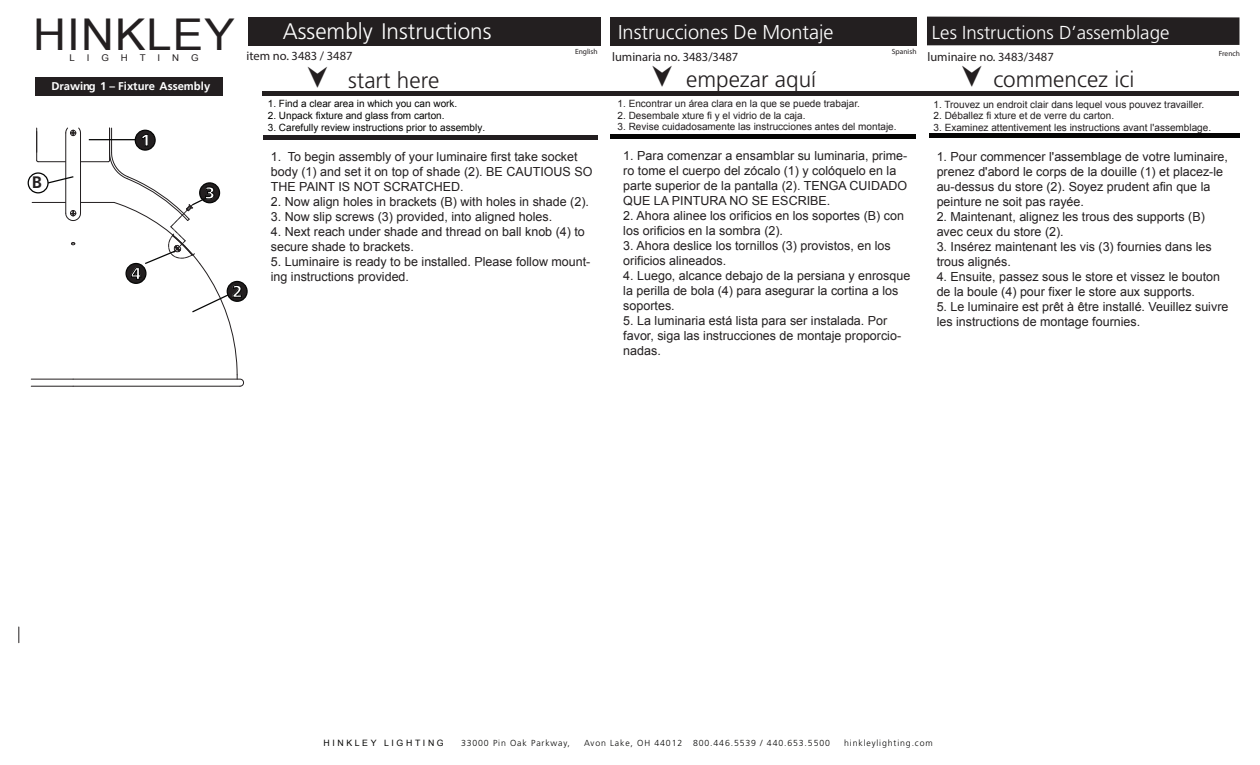
<style>
.page{position:relative;width:1260px;height:765px;background:#fff}
.page>*{position:absolute;margin:0;border:0;box-sizing:border-box;transform-origin:0 0}
.t1{font:43.88px "Arial";letter-spacing:.025em;color:#231f20;scale:1.04 1}
.t2{font:300 22.5px "Frutiger LT Std";color:#231f20}
.t3{font:300 22.5px "Frutiger LT Std";color:#fff}
.t4{font:300 20px "Frutiger LT Std";color:#fff}
.t5{font:300 18.75px "Frutiger LT Std";color:#fff}
.t6{font:900 16.62px "Frutiger LT Std";color:#fff}
.t7{font:700 16.62px "Frutiger LT Std";color:#231f20}
.t8{font:12.5px/15px "Arial";color:#231f20}
.t9{font:12.5px "Myriad Pro";color:#231f20}
.t10{font:700 11.25px "Frutiger LT Std";color:#fff}
.t11{font:10px "Arial";color:#231f20}
.t12{font:10px "Arial";color:#050504}
.t13{font:9.25px "Arial";color:#231f20;scale:1.04 1}
.t14{font:300 8.75px "Frutiger LT Std";letter-spacing:.1em;color:#080807}
.t15{font:8.75px "Arial";letter-spacing:.3em;color:#080807}
.t16{font:7.5px "Myriad Pro";color:#231f20}
</style>
<div class="page">
<div style="left:927px;top:17px;width:312px;height:28px;background:#231f20"></div>
<hr style="left:611px;top:134px;width:305px;height:4px;background:#050504">
<div style="left:929px;top:133px;width:310px;height:5px;background:#050504"></div>
<hr style="left:263px;top:135px;width:334px;height:4px;background:#221e20">
<div style="left:248px;top:17px;width:352px;height:29px;background:#231f20"></div>
<div style="left:611px;top:17px;width:306px;height:29px;background:#231f20"></div>
<div style="left:262px;top:91px;width:977px;height:5px;background:#231f20"></div>
<div style="left:35px;top:77px;width:187px;height:18px;background:#231f20"></div>
<svg style="left:19px;top:627px;width:1px;height:16px"></svg>
<hr style="left:32px;top:202px;width:33px;height:1px;background:#231f20">
<hr style="left:31px;top:386px;width:42px;height:1px;background:#231f20">
<hr style="left:31px;top:379px;width:42px;height:1px;background:#231f20">
<div style="left:28px;top:172px;width:21px;height:21px;border:1px solid #050605;border-radius:50%"></div>
<svg style="left:227px;top:281px;width:21px;height:21px"></svg>
<svg style="left:36px;top:127px;width:209px;height:260px"></svg>
<h1 class="t1" style="left:33px;top:5px;width:195px">HINKLEY</h1>
<p class="t13" style="left:70px;top:52px;width:7px">L</p>
<p class="t13" style="left:87px;top:52px;width:4px">I</p>
<p class="t13" style="left:101px;top:52px;width:9px">G</p>
<p class="t13" style="left:121px;top:52px;width:8px">H</p>
<p class="t13" style="left:140px;top:52px;width:7px">T</p>
<p class="t13" style="left:158px;top:52px;width:4px">I</p>
<p class="t13" style="left:172px;top:52px;width:8px">N</p>
<p class="t13" style="left:191px;top:52px;width:9px">G</p>
<p class="t10" style="left:51px;top:80px;width:160px">Drawing 1 – Fixture Assembly</p>
<h3 class="t6" style="left:140px;top:130px;width:12px">1</h3>
<h2 class="t3" style="left:283px;top:18px;width:210px">Assembly Instructions</h2>
<h3 class="t4" style="left:618px;top:20px;width:217px">Instrucciones De Montaje</h3>
<h3 class="t5" style="left:932px;top:22px;width:239px">Les Instructions D’assemblage</h3>
<p class="t16" style="left:575px;top:47px;width:24px">English</p>
<p class="t16" style="left:892px;top:47px;width:26px">Spanish</p>
<p class="t16" style="left:1219px;top:49px;width:23px">French</p>
<p class="t9" style="left:247px;top:48px;width:107px">item no. 3483 / 3487</p>
<p class="t9" style="left:612px;top:49px;width:128px">luminaria no. 3483/3487</p>
<p class="t9" style="left:927px;top:49px;width:128px">luminaire no. 3483/3487</p>
<h2 class="t2" style="left:348px;top:68px;width:93px">start here</h2>
<h2 class="t2" style="left:686px;top:66px;width:132px">empezar aquí</h2>
<h2 class="t2" style="left:993px;top:66px;width:143px">commencez ici</h2>
<p class="t12" style="left:268px;top:97px;width:191px">1. Find a clear area in which you can work.</p>
<p class="t12" style="left:268px;top:109px;width:178px">2. Unpack fixture and glass from carton.</p>
<p class="t12" style="left:268px;top:121px;width:219px">3. Carefully review instructions prior to assembly.</p>
<p class="t11" style="left:618px;top:97px;width:244px">1. Encontrar un área clara en la que se puede trabajar.</p>
<p class="t11" style="left:618px;top:109px;width:189px">2. Desembale xture fi y el vidrio de la caja.</p>
<p class="t11" style="left:618px;top:120px;width:281px">3. Revise cuidadosamente las instrucciones antes del montaje.</p>
<p class="t11" style="left:934px;top:98px;width:272px">1. Trouvez un endroit clair dans lequel vous pouvez travailler.</p>
<p class="t11" style="left:934px;top:109px;width:182px">2. Déballez fi xture et de verre du carton.</p>
<p class="t11" style="left:934px;top:120px;width:279px">3. Examinez attentivement les instructions avant l'assemblage.</p>
<h3 class="t7" style="left:32px;top:173px;width:12px">B</h3>
<h3 class="t6" style="left:131px;top:263px;width:12px">4</h3>
<h3 class="t6" style="left:205px;top:183px;width:12px">3</h3>
<h3 class="t6" style="left:232px;top:281px;width:12px">2</h3>
<p class="t8" style="left:271px;top:149px;width:323px">1. To begin assembly of your luminaire first take socket body (1) and set it on top of shade (2). BE CAUTIOUS SO<br>THE PAINT IS NOT SCRATCHED.</p>
<p class="t8" style="left:271px;top:194px;width:320px">2. Now align holes in brackets (B) with holes in shade (2).</p>
<p class="t8" style="left:271px;top:209px;width:283px">3. Now slip screws (3) provided, into aligned holes.</p>
<p class="t8" style="left:271px;top:224px;width:316px">4. Next reach under shade and thread on ball knob (4) to secure shade to brackets.</p>
<p class="t8" style="left:271px;top:254px;width:321px">5. Luminaire is ready to be installed. Please follow mount&shy;ing instructions provided.</p>
<p class="t8" style="left:623px;top:148px;width:286px">1. Para comenzar a ensamblar su luminaria, prime&shy;ro tome el cuerpo del zócalo (1) y colóquelo en la parte superior de la pantalla (2). TENGA CUIDADO QUE LA PINTURA NO SE ESCRIBE.</p>
<p class="t8" style="left:623px;top:208px;width:282px">2. Ahora alinee los orificios en los soportes (B) con los orificios en la sombra (2).</p>
<p class="t8" style="left:623px;top:238px;width:269px">3. Ahora deslice los tornillos (3) provistos, en los orificios alineados.</p>
<p class="t8" style="left:623px;top:268px;width:288px">4. Luego, alcance debajo de la persiana y enrosque la perilla de bola (4) para asegurar la cortina a los soportes.</p>
<p class="t8" style="left:623px;top:313px;width:279px">5. La luminaria está lista para ser instalada. Por favor, siga las instrucciones de montaje proporcio&shy;nadas.</p>
<p class="t8" style="left:937px;top:150px;width:293px">1. Pour commencer l'assemblage de votre luminaire, prenez d'abord le corps de la douille (1) et placez-le au-dessus du store (2). Soyez prudent afin que la peinture ne soit pas rayée.</p>
<p class="t8" style="left:937px;top:210px;width:270px">2. Maintenant, alignez les trous des supports (B) avec ceux du store (2).</p>
<p class="t8" style="left:937px;top:240px;width:277px">3. Insérez maintenant les vis (3) fournies dans les trous alignés.</p>
<p class="t8" style="left:937px;top:270px;width:285px">4. Ensuite, passez sous le store et vissez le bouton de la boule (4) pour fixer le store aux supports.</p>
<p class="t8" style="left:937px;top:300px;width:293px">5. Le luminaire est prêt à être installé. Veuillez suivre les instructions de montage fournies.</p>
<p class="t15" style="left:323px;top:737px;width:122px">HINKLEY LIGHTING</p>
<p class="t14" style="left:461px;top:738px;width:110px">33000 Pin Oak Parkway,</p>
<p class="t14" style="left:584px;top:738px;width:247px">Avon Lake, OH 44012 800.446.5539 / 440.653.5500</p>
<p class="t14" style="left:844px;top:738px;width:90px">hinkleylighting.com</p>
</div>
